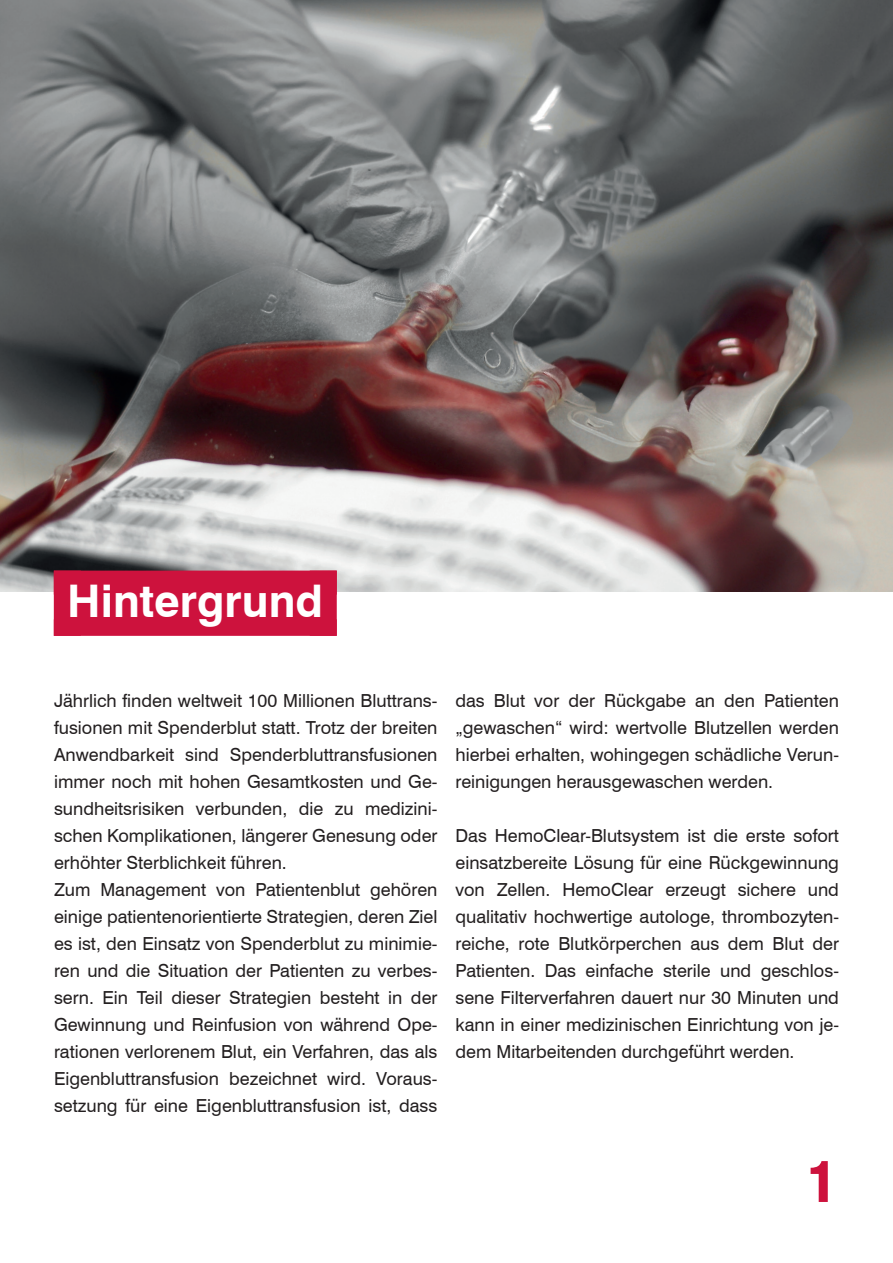
<style>
.page{position:relative;width:893px;height:1263px;background:#fff}
.page>*{position:absolute;margin:0;border:0;box-sizing:border-box;transform-origin:0 0}
.t1{font:900 condensed 54px "Swiss 721 BT";color:#cd123d}
.t2{font:700 45px "Swiss 721 BT";color:#fff}
.t3{font:18px/27px "Swiss 721 BT";color:#231f20;text-align:justify}
</style>
<div class="page">
<img style="left:0;top:0;width:893px;height:591px">
<div style="left:67px;top:583px;width:256px;height:45px;background:#cd123d"></div>
<div style="left:54px;top:571px;width:27px;height:65px;background:#cd123d"></div>
<div style="left:310px;top:571px;width:27px;height:65px;background:#cd123d"></div>
<div style="left:54px;top:571px;width:283px;height:24px;background:#cd123d"></div>
<div style="left:54px;top:619px;width:283px;height:17px;background:#cd123d"></div>
<h2 class="t2" style="left:67px;top:573px;width:257px">Hintergrund</h2>
<p class="t3" style="left:54px;top:687px;width:385px;text-align:left">Jährlich finden weltweit 100 Millionen Bluttrans&shy;fusionen mit Spenderblut statt. Trotz der breiten Anwendbarkeit sind Spenderbluttransfusionen immer noch mit hohen Gesamtkosten und Ge&shy;sundheitsrisiken verbunden, die zu medizini&shy;schen Komplikationen, längerer Genesung oder erhöhter Sterblichkeit führen.<br>Zum Management von Patientenblut gehören einige patientenorientierte Strategien, deren Ziel es ist, den Einsatz von Spenderblut zu minimie&shy;ren und die Situation der Patienten zu verbes&shy;sern. Ein Teil dieser Strategien besteht in der Gewinnung und Reinfusion von während Ope&shy;rationen verlorenem Blut, ein Verfahren, das als Eigenbluttransfusion bezeichnet wird. Voraus&shy;setzung für eine Eigenbluttransfusion ist, dass</p>
<p class="t3" style="left:455px;top:687px;width:385px">das Blut vor der Rückgabe an den Patienten „gewaschen“ wird: wertvolle Blutzellen werden hierbei erhalten, wohingegen schädliche Verun&shy;reinigungen herausgewaschen werden.</p>
<p class="t3" style="left:455px;top:822px;width:385px">Das HemoClear-Blutsystem ist die erste sofort einsatzbereite Lösung für eine Rückgewinnung von Zellen. HemoClear erzeugt sichere und qualitativ hochwertige autologe, thrombozyten&shy;reiche, rote Blutkörperchen aus dem Blut der Patienten. Das einfache sterile und geschlos&shy;sene Filterverfahren dauert nur 30 Minuten und kann in einer medizinischen Einrichtung von je&shy;dem Mitarbeitenden durchgeführt werden.</p>
<h1 class="t1" style="left:807px;top:1150px;width:30px">1</h1>
</div>
